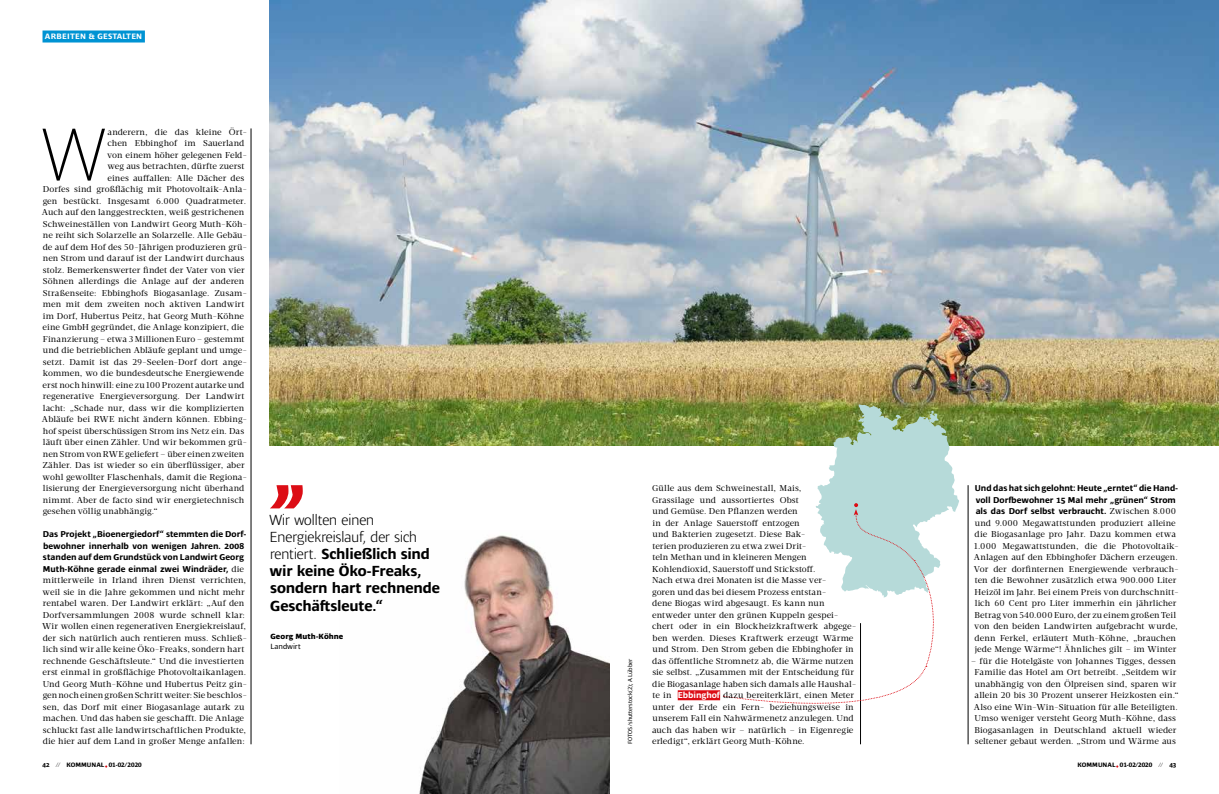
<style>
.page{position:relative;width:1219px;height:794px;background:#fff}
.page>*{position:absolute;margin:0;border:0;box-sizing:border-box;transform-origin:0 0}
.t1{font:100 76.8px "Ardoise Ptf";color:#000}
.t2{font:700 15px/17.2px "Ardoise Ptf";letter-spacing:-.01em;color:#000}
.t3{font:8.7px/11.5px "Velino Text";color:#000}
.t4{font:700 8.7px/11.5px "Ardoise Ptf";color:#000}
.t5{font:700 8px "Ardoise Ptf";letter-spacing:.03em;color:#fff}
.t6{font:800 7.7px "Ardoise Ptf";letter-spacing:.005em;color:#000}
.t7{font:7.7px "Ardoise Ptf";letter-spacing:-.005em;color:#000}
.t8{font:700 6.5px "Ardoise Ptf";letter-spacing:.005em;color:#000}
.t9{font:6px "Ardoise Ptf";letter-spacing:-.01em;color:#000}
.s1{font-family:"Velino Text";font-weight:400}
.s2{font-weight:300}
.s3{font-family:"Ardoise Ptf";font-weight:700;color:#fff}
</style>
<div class="page">
<div style="left:43px;top:31px;width:102px;height:12px;background:#0093d3"></div>
<img style="left:419px;top:535px;width:190px;height:259px">
<hr style="left:251px;top:128px;width:1px;height:616px;background:#000">
<svg style="left:270px;top:485px;width:33px;height:23px"></svg>
<img style="left:270px;top:0;width:949px;height:445px">
<hr style="left:860px;top:623px;width:1px;height:121px;background:#000">
<hr style="left:968px;top:485px;width:1px;height:259px;background:#000">
<svg style="left:723px;top:404px;width:236px;height:300px"></svg>
<div style="left:678px;top:690px;width:42px;height:10px;background:#dc0d15"></div>
<p class="t5" style="left:45px;top:31px;width:99px">ARBEITEN &amp; GESTALTEN</p>
<h1 class="t1" style="left:40px;top:97px;width:69px">W</h1>
<p class="t3" style="left:107px;top:126px;width:141px">anderern, die das kleine Ört-</p>
<p class="t3" style="left:107px;top:137px;width:138px">chen Ebbinghof im Sauerland</p>
<p class="t3" style="left:107px;top:149px;width:141px">von einem höher gelegenen Feld-</p>
<p class="t3" style="left:107px;top:160px;width:139px">weg aus betrachten, dürfte zuerst</p>
<p class="t3" style="left:107px;top:172px;width:138px">eines auffallen: Alle Dächer des</p>
<p class="t3" style="left:43px;top:183px;width:206px">Dorfes sind großflächig mit Photovoltaik-Anla-</p>
<p class="t3" style="left:43px;top:195px;width:205px">gen bestückt. Insgesamt 6.000 Quadratmeter.</p>
<p class="t3" style="left:42px;top:206px;width:204px">Auch auf den langgestreckten, weiß gestrichenen</p>
<p class="t3" style="left:43px;top:218px;width:206px">Schweineställen von Landwirt Georg Muth-Köh-</p>
<p class="t3" style="left:43px;top:229px;width:206px">ne reiht sich Solarzelle an Solarzelle. Alle Gebäu-</p>
<p class="t3" style="left:43px;top:241px;width:206px">de auf dem Hof des 50-Jährigen produzieren grü-</p>
<p class="t3" style="left:43px;top:252px;width:203px">nen Strom und darauf ist der Landwirt durchaus</p>
<p class="t3" style="left:43px;top:264px;width:203px">stolz. Bemerkenswerter findet der Vater von vier</p>
<p class="t3" style="left:43px;top:275px;width:203px">Söhnen allerdings die Anlage auf der anderen</p>
<p class="t3" style="left:43px;top:287px;width:206px">Straßenseite: Ebbinghofs Biogasanlage. Zusam-</p>
<p class="t3" style="left:43px;top:298px;width:203px">men mit dem zweiten noch aktiven Landwirt</p>
<p class="t3" style="left:43px;top:310px;width:203px">im Dorf, Hubertus Peitz, hat Georg Muth-Köhne</p>
<p class="t3" style="left:43px;top:321px;width:203px">eine GmbH gegründet, die Anlage konzipiert, die</p>
<p class="t3" style="left:43px;top:333px;width:203px">Finanzierung – etwa 3 Millionen Euro – gestemmt</p>
<p class="t3" style="left:43px;top:344px;width:206px">und die betrieblichen Abläufe geplant und umge-</p>
<p class="t3" style="left:43px;top:356px;width:206px">setzt. Damit ist das 29-Seelen-Dorf dort ange-</p>
<p class="t3" style="left:43px;top:367px;width:203px">kommen, wo die bundesdeutsche Energiewende</p>
<p class="t3" style="left:43px;top:379px;width:203px">erst noch hinwill: eine zu 100 Prozent autarke und</p>
<p class="t3" style="left:43px;top:390px;width:203px">regenerative Energieversorgung. Der Landwirt</p>
<p class="t3" style="left:43px;top:402px;width:203px">lacht: „Schade nur, dass wir die komplizierten</p>
<p class="t3" style="left:42px;top:413px;width:207px">Abläufe bei RWE nicht ändern können. Ebbing-</p>
<p class="t3" style="left:43px;top:425px;width:203px">hof speist überschüssigen Strom ins Netz ein. Das</p>
<p class="t3" style="left:43px;top:436px;width:206px">läuft über einen Zähler. Und wir bekommen grü-</p>
<p class="t3" style="left:43px;top:448px;width:203px">nen Strom von RWE geliefert – über einen zweiten</p>
<p class="t3" style="left:43px;top:459px;width:203px">Zähler. Das ist wieder so ein überflüssiger, aber</p>
<p class="t3" style="left:43px;top:471px;width:206px">wohl gewollter Flaschenhals, damit die Regiona-</p>
<p class="t3" style="left:43px;top:482px;width:203px">lisierung der Energieversorgung nicht überhand</p>
<p class="t3" style="left:43px;top:494px;width:203px">nimmt. Aber de facto sind wir energietechnisch</p>
<p class="t3" style="left:43px;top:505px;width:117px">gesehen völlig unabhängig.“</p>
<p class="t4" style="left:43px;top:528px;width:205px">Das Projekt „Bioenergiedorf“ stemmten die Dorf&shy;bewohner innerhalb von wenigen Jahren. 2008 standen auf dem Grundstück von Landwirt Georg Muth-Köhne gerade einmal zwei Windräder, <span class="s1">die</span></p>
<p class="t3" style="left:42px;top:574px;width:206px">mittlerweile in Irland ihren Dienst verrichten, weil sie in die Jahre gekommen und nicht mehr rentabel waren. Der Landwirt erklärt: „Auf den Dorfversammlungen 2008 wurde schnell klar:<br>Wir wollen einen regenerativen Energiekreislauf, der sich natürlich auch rentieren muss. Schließ&shy;lich sind wir alle keine Öko-Freaks, sondern hart rechnende Geschäftsleute.“ Und die investierten erst einmal in großflächige Photovoltaikanlagen.<br>Und Georg Muth-Köhne und Hubertus Peitz gin&shy;gen noch einen großen Schritt weiter: Sie beschlos&shy;sen, das Dorf mit einer Biogasanlage autark zu machen. Und das haben sie geschafft. Die Anlage schluckt fast alle landwirtschaftlichen Produkte, die hier auf dem Land in großer Menge anfallen:</p>
<h2 class="t2" style="left:269px;top:510px;width:172px"><span class="s2">Wir wollten einen<br>Energiekreislauf, der sich rentiert.</span> Schließlich sind wir keine Öko-Freaks, sondern hart rechnende<br>Geschäftsleute.“</h2>
<p class="t6" style="left:270px;top:631px;width:74px">Georg Muth-Köhne</p>
<p class="t7" style="left:270px;top:641px;width:32px">Landwirt</p>
<p class="t9" style="left:626px;top:744px;width:87px;rotate:-90deg">FOTOS/shutterstock(2); A.Lübber</p>
<p class="t3" style="left:652px;top:482px;width:206px">Gülle aus dem Schweinestall, Mais,<br>Grassilage und aussortiertes Obst<br>und Gemüse. Den Pflanzen werden<br>in der Anlage Sauerstoff entzogen<br>und Bakterien zugesetzt. Diese Bak-<br>terien produzieren zu etwa zwei Drit-<br>teln Methan und in kleineren Mengen Kohlendioxid, Sauerstoff und Stickstoff.<br>Nach etwa drei Monaten ist die Masse ver-<br>goren und das bei diesem Prozess entstan-<br>dene Biogas wird abgesaugt. Es kann nun entweder unter den grünen Kuppeln gespei&shy;chert oder in ein Blockheizkraftwerk abgege&shy;ben werden. Dieses Kraftwerk erzeugt Wärme und Strom. Den Strom geben die Ebbinghofer in das öffentliche Stromnetz ab, die Wärme nutzen sie selbst. „Zusammen mit der Entscheidung für die Biogasanlage haben sich damals alle Haushal&shy;te in <span class="s3">Ebbinghof</span> dazu bereiterklärt, einen Meter unter der Erde ein Fern- beziehungsweise in unserem Fall ein Nahwärmenetz anzulegen. Und auch das haben wir – natürlich – in Eigenregie erledigt“, erklärt Georg Muth-Köhne.</p>
<p class="t4" style="left:975px;top:482px;width:205px">Und das hat sich gelohnt: Heute „erntet“ die Hand&shy;voll Dorfbewohner 15 Mal mehr „grünen“ Strom als das Dorf selbst verbraucht. <span class="s1">Zwischen 8.000</span></p>
<p class="t3" style="left:974px;top:517px;width:207px">und 9.000 Megawattstunden produziert alleine die Biogasanlage pro Jahr. Dazu kommen etwa 1.000 Megawattstunden, die die Photovoltaik-Anlagen auf den Ebbinghofer Dächern erzeugen.<br>Vor der dorfinternen Energiewende verbrauch&shy;ten die Bewohner zusätzlich etwa 900.000 Liter Heizöl im Jahr. Bei einem Preis von durchschnitt&shy;lich 60 Cent pro Liter immerhin ein jährlicher Betrag von 540.000 Euro, der zu einem großen Teil von den beiden Landwirten aufgebracht wurde, denn Ferkel, erläutert Muth-Köhne, „brauchen jede Menge Wärme“! Ähnliches gilt – im Winter</p>
<p class="t3" style="left:971px;top:655px;width:209px;text-align:center">– für die Hotelgäste von Johannes Tigges, dessen Familie das Hotel am Ort betreibt. „Seitdem wir unabhängig von den Ölpreisen sind, sparen wir allein 20 bis 30 Prozent unserer Heizkosten ein.“ Also eine Win-Win-Situation für alle Beteiligten.<br>Umso weniger versteht Georg Muth-Köhne, dass Biogasanlagen in Deutschland aktuell wieder</p>
<p class="t3" style="left:975px;top:735px;width:203px">seltener gebaut werden. „Strom und Wärme aus</p>
<p class="t8" style="left:43px;top:760px;width:101px">42 <span class="s2">//</span> KOMMUNAL 01-02/2020</p>
<p class="t8" style="left:1078px;top:760px;width:100px">KOMMUNAL 01-02/2020 <span class="s2">//</span> 43</p>
</div>
